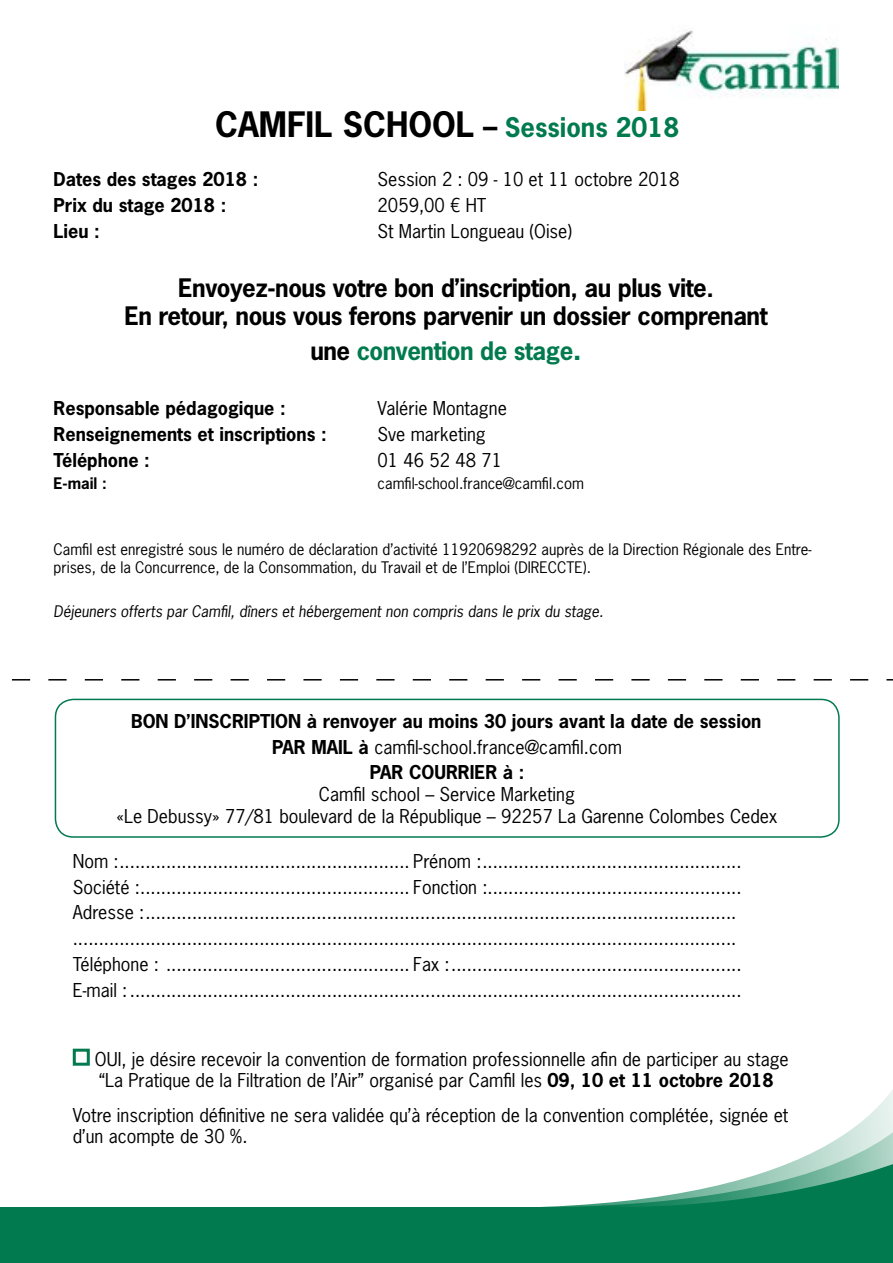
<style>
.page{position:relative;width:893px;height:1263px;background:#fff}
.page>*{position:absolute;margin:0;border:0;box-sizing:border-box;transform-origin:0 0}
.t1{font:700 33px "News Gothic Std";color:#000}
.t2{font:700 24px/28.8px "News Gothic Std";letter-spacing:-.02em;color:#000;text-align:center}
.t3{font:700 24px "News Gothic Std";letter-spacing:-.02em;color:#007a4e}
.t4{font:18px/25.8px "News Gothic Std";color:#000}
.t5{font:700 18px/25.8px "News Gothic Std";color:#000;text-align:center}
.t6{font:15px/18px "News Gothic Std";color:#000}
.t7{font:italic 15px "News Gothic Std";color:#000}
.t8{font:700 15px "News Gothic Std";color:#000}
.s1{font-size:28.5px}
.s2{font-size:25.5px;color:#007a4e}
.s3{color:#000}
.s4{font-weight:400}
.s5{font-weight:700}
</style>
<div class="page">
<img style="left:624px;top:30px;width:215px;height:81px">
<div style="left:0;top:1207px;width:893px;height:56px;background:#007a4e"></div>
<svg style="left:609px;top:1106px;width:284px;height:101px"></svg>
<svg style="left:11px;top:679px;width:882px;height:1px"></svg>
<div style="left:55px;top:699px;width:785px;height:139px;border:2px solid #007a4e;border-radius:18px"></div>
<div style="left:73px;top:1049px;width:17px;height:17px;border:3px solid #007a4e"></div>
<h1 class="t1" style="left:215px;top:102px;width:465px">CAMFIL SCHOOL <span class="s1">–</span> <span class="s2">Sessions 2018</span></h1>
<p class="t5" style="left:54px;top:166px;width:206px">Dates des stages 2018 :</p>
<p class="t4" style="left:378px;top:167px;width:303px">Session 2 : 09 - 10 et 11 octobre 2018</p>
<p class="t5" style="left:54px;top:192px;width:174px">Prix du stage 2018 :</p>
<p class="t4" style="left:378px;top:192px;width:110px">2059,00 € HT</p>
<p class="t5" style="left:54px;top:218px;width:48px">Lieu :</p>
<p class="t4" style="left:378px;top:218px;width:196px">St Martin Longueau (Oise)</p>
<h2 class="t2" style="left:124px;top:273px;width:645px">Envoyez-nous votre bon d’inscription, au plus vite.<br>En retour, nous vous ferons parvenir un dossier comprenant</h2>
<h2 class="t3" style="left:310px;top:335px;width:273px"><span class="s3">une</span> convention de stage<span class="s1">.</span></h2>
<p class="t5" style="left:54px;top:395px;width:234px">Responsable pédagogique :</p>
<p class="t4" style="left:378px;top:395px;width:131px">Valérie Montagne</p>
<p class="t5" style="left:54px;top:421px;width:275px">Renseignements et inscriptions :</p>
<p class="t4" style="left:378px;top:421px;width:110px">Sve marketing</p>
<p class="t5" style="left:54px;top:447px;width:98px">Téléphone :</p>
<p class="t4" style="left:378px;top:447px;width:126px">01 46 52 48 71</p>
<p class="t8" style="left:54px;top:474px;width:55px">E-mail :</p>
<p class="t6" style="left:378px;top:474px;width:208px">camfil-school.france@camfil.com</p>
<p class="t6" style="left:54px;top:540px;width:759px">Camfil est enregistré sous le numéro de déclaration d’activité 11920698292 auprès de la Direction Régionale des Entre&shy;prises, de la Concurrence, de la Consommation, du Travail et de l’Emploi (DIRECCTE).</p>
<p class="t7" style="left:54px;top:601px;width:551px">Déjeuners offerts par Camfil, dîners et hébergement non compris dans le prix du stage.</p>
<p class="t5" style="left:131px;top:708px;width:632px">BON D’INSCRIPTION à renvoyer au moins 30 jours avant la date de session<br>PAR MAIL à <span class="s4">camfil-school.france@camfil.com<br></span>PAR COURRIER à :</p>
<p class="t4" style="left:117px;top:783px;width:662px;line-height:21.6px;text-align:center">Camfil school – Service Marketing<br>«Le Debussy» 77/81 boulevard de la République – 92257 La Garenne Colombes Cedex</p>
<p class="t4" style="left:73px;top:848px;width:670px">Nom :........................................................ Prénom :..................................................<br>Société :.................................................... Fonction :.................................................<br>Adresse :.................................................................................................................. ................................................................................................................................<br>Téléphone : ............................................... Fax :........................................................<br>E-mail :......................................................................................................................</p>
<p class="t4" style="left:95px;top:1048px;width:695px;line-height:21.6px">OUI, je désire recevoir la convention de formation professionnelle afin de participer au stage “La Pratique de la Filtration de l’Air” organisé par Camfil les <span class="s5">09, 10 et 11 octobre 2018</span></p>
<p class="t4" style="left:73px;top:1104px;width:717px;line-height:21.6px">Votre inscription définitive ne sera validée qu’à réception de la convention complétée, signée et d’un acompte de 30 %.</p>
</div>
